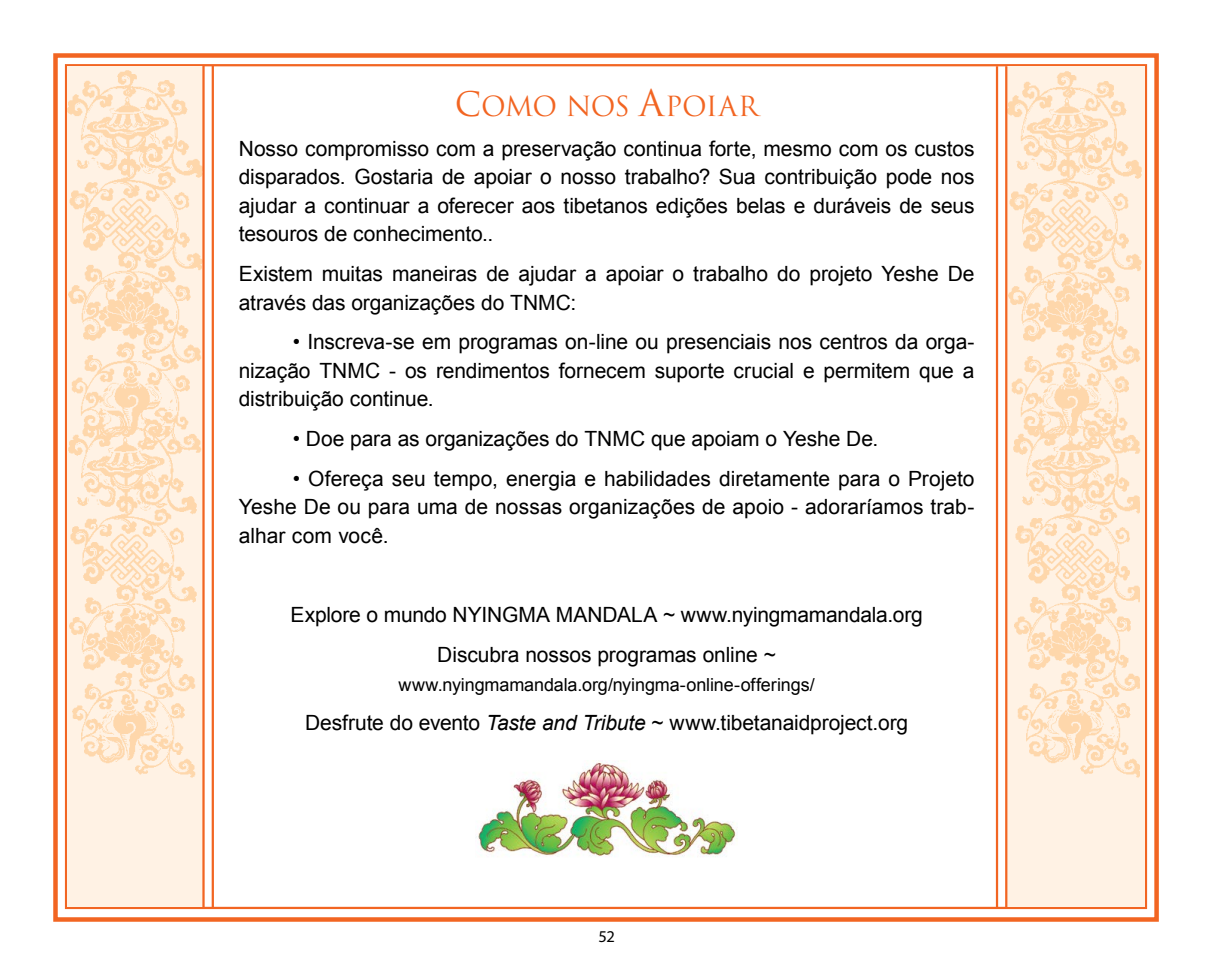
<style>
.page{position:relative;width:1215px;height:972px;background:#fff}
.page>*{position:absolute;margin:0;border:0;box-sizing:border-box;transform-origin:0 0}
.t1{font:27px "Trajan Pro";letter-spacing:-.03em;color:#f26522}
.t2{font:21px/28.5px "Arial";letter-spacing:-.005em;color:#000;text-align:justify}
.t3{font:18px "Arial";letter-spacing:-.005em;color:#000}
.t4{font:16.5px "Myriad Pro";color:#000}
.s1{font-size:33px}
.s2{font-size:36px}
.s3{font-style:italic}
</style>
<div class="page">
<div style="left:53px;top:53px;width:1106px;height:869px;border:4px solid #f26522"></div>
<div style="left:67px;top:66px;width:137px;height:841px;background:#fff2e4"></div>
<img style="left:66px;top:70px;width:136px;height:383px">
<img style="left:66px;top:427px;width:133px;height:358px">
<hr style="left:212px;top:66px;width:2px;height:843px;background:#f26522">
<hr style="left:202px;top:65px;width:3px;height:844px;background:#f26522">
<div style="left:1008px;top:66px;width:137px;height:841px;background:#fff2e4"></div>
<img style="left:1007px;top:70px;width:135px;height:392px">
<img style="left:1011px;top:426px;width:129px;height:352px">
<hr style="left:1005px;top:66px;width:2px;height:843px;background:#f26522">
<hr style="left:996px;top:66px;width:2px;height:843px;background:#f26522">
<img style="left:476px;top:760px;width:261px;height:97px">
<p class="t1" style="left:455px;top:89px;width:305px"><span class="s1">C</span>OMO NOS <span class="s2">A</span>POIAR</p>
<p class="t2" style="left:239px;top:134px;width:737px">Nosso compromisso com a preservação continua forte, mesmo com os custos disparados. Gostaria de apoiar o nosso trabalho? Sua contribuição pode nos ajudar a continuar a oferecer aos tibetanos edições belas e duráveis de seus tesouros de conhecimento..</p>
<p class="t2" style="left:239px;top:260px;width:737px">Existem muitas maneiras de ajudar a apoiar o trabalho do projeto Yeshe De através das organizações do TNMC:</p>
<p class="t2" style="left:239px;top:328px;width:737px;text-indent:54px">• Inscreva-se em programas on-line ou presenciais nos centros da orga&shy;nização TNMC - os rendimentos fornecem suporte crucial e permitem que a distribuição continue.</p>
<p class="t2" style="left:293px;top:425px;width:587px">• Doe para as organizações do TNMC que apoiam o Yeshe De.</p>
<p class="t2" style="left:239px;top:464px;width:737px;text-indent:54px">• Ofereça seu tempo, energia e habilidades diretamente para o Projeto Yeshe De ou para uma de nossas organizações de apoio - adoraríamos trab&shy;alhar com você.</p>
<p class="t2" style="left:291px;top:595px;width:634px;line-height:39.8px;text-align:center">Explore o mundo NYINGMA MANDALA ~ www.nyingmamandala.org<br>Discubra nossos programas online ~</p>
<p class="t3" style="left:399px;top:672px;width:418px">www.nyingmamandala.org/nyingma-online-offerings/</p>
<p class="t2" style="left:305px;top:709px;width:605px">Desfrute do evento <span class="s3">Taste and Tribute</span> ~ www.tibetanaidproject.org</p>
<p class="t4" style="left:598px;top:926px;width:18px">52</p>
</div>
